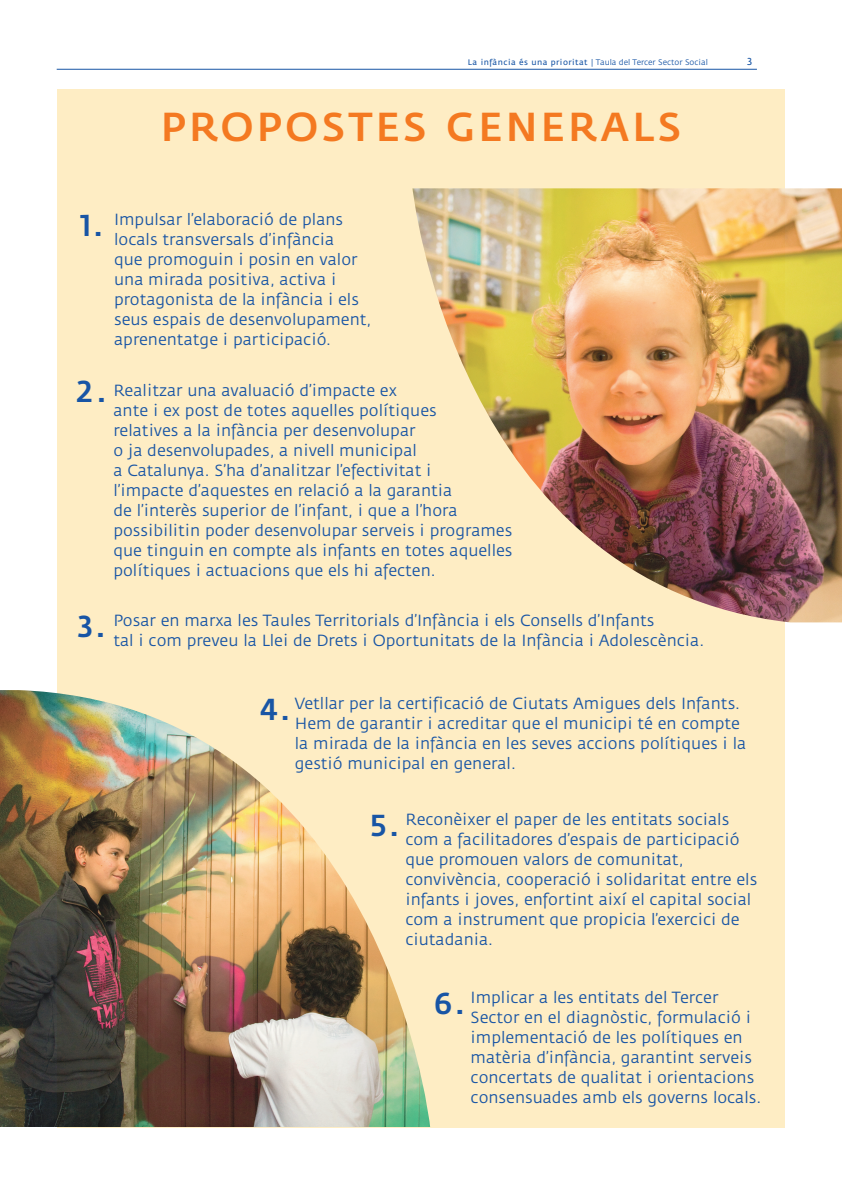
<style>
.page{position:relative;width:842px;height:1191px;background:#fff}
.page>*{position:absolute;margin:0;border:0;box-sizing:border-box;transform-origin:0 0}
.Propuestas_titular{font:500 40px "Fedra Sans";letter-spacing:.08em;color:#f47921}
.Propuestas_titular-2{font:500 30px "Fedra Sans";color:#1855a5}
.Texto_Porpuestas_gen{font:16px/20px "Fedra Sans";color:#1855a5}
.t1{font:10px "Fedra Sans";color:#1855a5}
.t2{font:8px "Fedra Sans";color:#1855a5}
.s1{font-style:inherit}
</style>
<div class="page">
<div style="left:57px;top:89px;width:728px;height:1038px;background:#feedc4"></div>
<img style="left:412px;top:188px;width:430px;height:434px">
<img style="left:0;top:690px;width:430px;height:437px">
<hr style="left:57px;top:69px;width:700px;height:1px;background:#1855a5">
<p class="t2" style="left:468px;top:58px;width:242px"><span class="s1">La infància és una prioritat</span> | Taula del Tercer Sector Social</p>
<p class="t1" style="left:747px;top:56px;width:7px">3</p>
<p class="Propuestas_titular" style="left:161px;top:104px;width:522px">PROPOSTES GENERALS</p>
<p class="Propuestas_titular-2" style="left:80px;top:208px;width:25px">1.</p>
<p class="Propuestas_titular-2" style="left:77px;top:374px;width:32px">2.</p>
<p class="Propuestas_titular-2" style="left:78px;top:609px;width:30px">3.</p>
<p class="Texto_Porpuestas_gen" style="left:114px;top:209px;width:259px">Impulsar l’elaboració de plans locals transversals d’infància<br>que promoguin i posin en valor una mirada positiva, activa i protagonista de la infància i els seus espais de desenvolupament, aprenentatge i participació.</p>
<p class="Texto_Porpuestas_gen" style="left:113px;top:380px;width:401px">Realitzar una avaluació d’impacte ex<br>ante i ex post de totes aquelles polítiques<br>relatives a la infància per desenvolupar<br>o ja desenvolupades, a nivell municipal<br>a Catalunya. S’ha d’analitzar l’efectivitat i<br>l’impacte d’aquestes en relació a la garantia<br>de l’interès superior de l’infant, i que a l’hora possibilitin poder desenvolupar serveis i programes que tinguin en compte als infants en totes aquelles polítiques i actuacions que els hi afecten.</p>
<p class="Texto_Porpuestas_gen" style="left:113px;top:611px;width:592px">Posar en marxa les Taules Territorials d’Infància i els Consells d’Infants<br>tal i com preveu la Llei de Drets i Oportunitats de la Infància i Adolescència.</p>
<p class="Texto_Porpuestas_gen" style="left:295px;top:693px;width:453px">Vetllar per la certificació de Ciutats Amigues dels Infants.<br>Hem de garantir i acreditar que el municipi té en compte la mirada de la infància en les seves accions polítiques i la gestió municipal en general.</p>
<p class="Propuestas_titular-2" style="left:261px;top:692px;width:31px">4.</p>
<p class="Propuestas_titular-2" style="left:370px;top:808px;width:31px">5.</p>
<p class="Texto_Porpuestas_gen" style="left:405px;top:810px;width:353px">Reconèixer el paper de les entitats socials com a facilitadores d’espais de participació que promouen valors de comunitat, convivència, cooperació i solidaritat entre els infants i joves, enfortint així el capital social com a instrument que propicia l’exercici de ciutadania.</p>
<p class="Propuestas_titular-2" style="left:434px;top:986px;width:32px">6.</p>
<p class="Texto_Porpuestas_gen" style="left:471px;top:988px;width:292px">Implicar a les entitats del Tercer Sector en el diagnòstic, formulació i implementació de les polítiques en matèria d’infància, garantint serveis concertats de qualitat i orientacions consensuades amb els governs locals.</p>
</div>
